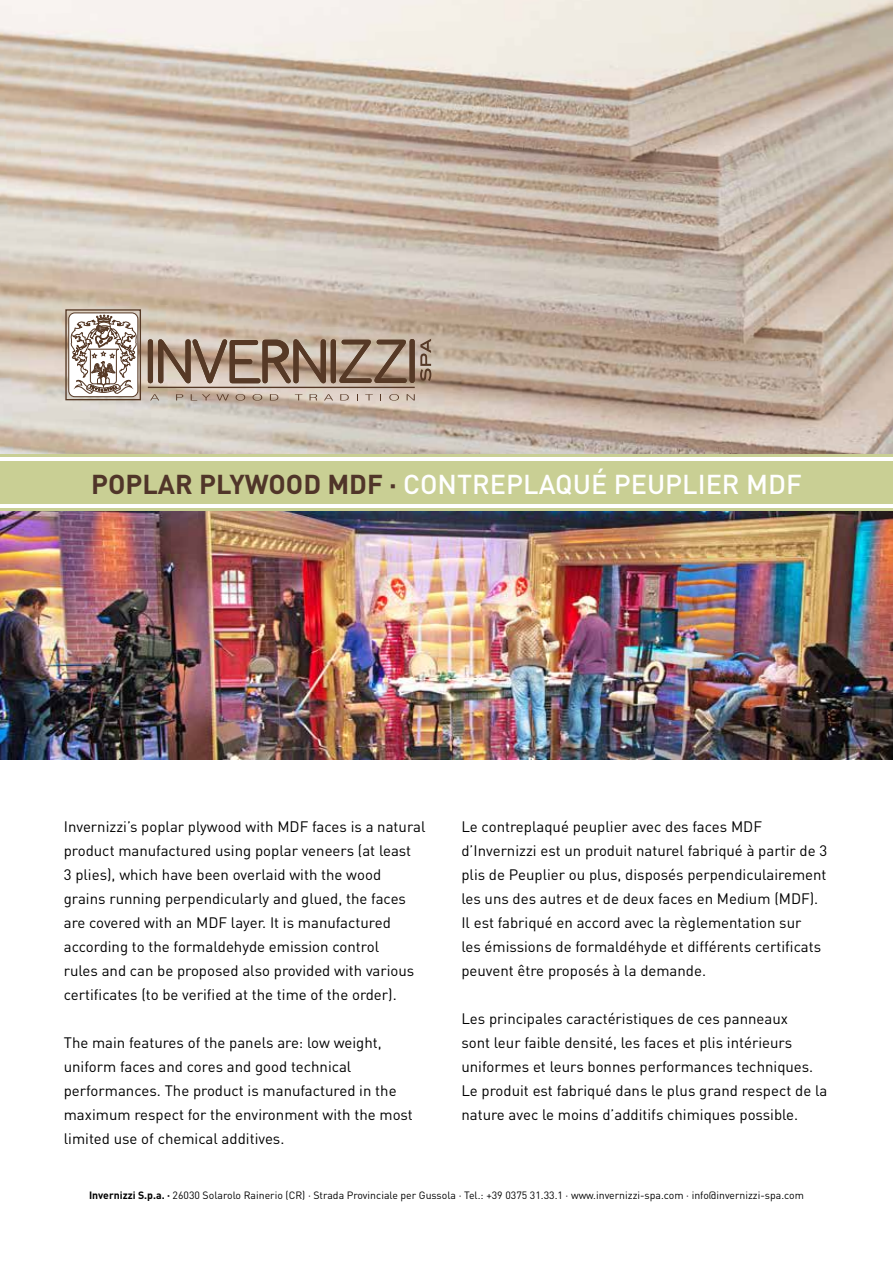
<style>
.page{position:relative;width:893px;height:1263px;background:#fff}
.page>*{position:absolute;margin:0;border:0;box-sizing:border-box;transform-origin:0 0}
.t1{font:500 27px "DIN";color:#fff}
.t2{font:15px/24px "DIN";color:#000}
.t3{font:10.5px "DIN";color:#000}
.s1{font-weight:700;color:#503529}
.s2{font-weight:700}
</style>
<div class="page">
<img style="left:0;top:0;width:893px;height:455px">
<img style="left:0;top:510px;width:893px;height:249px">
<div style="left:0;top:461px;width:893px;height:43px;background:#c9cf94"></div>
<hr style="left:0;top:455px;width:893px;height:2px;background:#c9cf94">
<hr style="left:0;top:508px;width:893px;height:2px;background:#c9cf94">
<div style="left:68px;top:313px;width:70px;height:84px;border:1px solid #563926;border-radius:6px"></div>
<svg style="left:420px;top:339px;width:11px;height:42px"></svg>
<hr style="left:148px;top:387px;width:267px;height:1px;background:#563926">
<div style="left:331px;top:339px;width:5px;height:44px;background:#563926;border-radius:3px"></div>
<div style="left:410px;top:339px;width:5px;height:44px;background:#563926;border-radius:3px"></div>
<div style="left:148px;top:339px;width:5px;height:44px;background:#563926;border-radius:3px"></div>
<svg style="left:339px;top:340px;width:68px;height:43px;background:#9d8775"></svg>
<svg style="left:158px;top:339px;width:168px;height:44px;background:#9c8573"></svg>
<svg style="left:150px;top:394px;width:9px;height:6px"></svg>
<svg style="left:176px;top:394px;width:7px;height:6px"></svg>
<svg style="left:191px;top:394px;width:19px;height:6px"></svg>
<svg style="left:216px;top:394px;width:13px;height:6px"></svg>
<svg style="left:236px;top:394px;width:9px;height:7px"></svg>
<svg style="left:253px;top:394px;width:9px;height:7px"></svg>
<svg style="left:270px;top:394px;width:8px;height:6px"></svg>
<svg style="left:295px;top:394px;width:7px;height:6px"></svg>
<svg style="left:310px;top:394px;width:7px;height:6px"></svg>
<svg style="left:324px;top:394px;width:9px;height:6px"></svg>
<svg style="left:340px;top:394px;width:9px;height:6px"></svg>
<svg style="left:365px;top:394px;width:8px;height:6px"></svg>
<svg style="left:389px;top:394px;width:10px;height:7px"></svg>
<svg style="left:407px;top:394px;width:8px;height:6px"></svg>
<svg style="left:71px;top:315px;width:66px;height:80px"></svg>
<div style="left:65px;top:309px;width:76px;height:91px;border:1px solid #563926"></div>
<h1 class="t1" style="left:91px;top:467px;width:712px"><span class="s1">POPLAR PLYWOOD MDF ·</span> CONTREPLAQUÉ PEUPLIER MDF</h1>
<p class="t2" style="left:64px;top:814px;width:363px">Invernizzi’s poplar plywood with MDF faces is a natural product manufactured using poplar veneers (at least<br>3 plies), which have been overlaid with the wood grains running perpendicularly and glued, the faces are covered with an MDF layer. It is manufactured according to the formaldehyde emission control<br>rules and can be proposed also provided with various certificates (to be verified at the time of the order).</p>
<p class="t2" style="left:64px;top:1030px;width:351px">The main features of the panels are: low weight, uniform faces and cores and good technical performances. The product is manufactured in the maximum respect for the environment with the most limited use of chemical additives.</p>
<p class="t2" style="left:461px;top:814px;width:367px">Le contreplaqué peuplier avec des faces MDF d’Invernizzi est un produit naturel fabriqué à partir de 3 plis de Peuplier ou plus, disposés perpendiculairement les uns des autres et de deux faces en Medium (MDF).<br>Il est fabriqué en accord avec la règlementation sur<br>les émissions de formaldéhyde et différents certificats peuvent être proposés à la demande.</p>
<p class="t2" style="left:461px;top:1006px;width:367px">Les principales caractéristiques de ces panneaux<br>sont leur faible densité, les faces et plis intérieurs uniformes et leurs bonnes performances techniques.<br>Le produit est fabriqué dans le plus grand respect de la nature avec le moins d’additifs chimiques possible.</p>
<p class="t3" style="left:89px;top:1189px;width:716px"><span class="s2">Invernizzi S.p.a. ·</span> 26030 Solarolo Rainerio (CR) · Strada Provinciale per Gussola · Tel.: +39 0375 31.33.1 · www.invernizzi-spa.com · info@invernizzi-spa.com</p>
</div>
